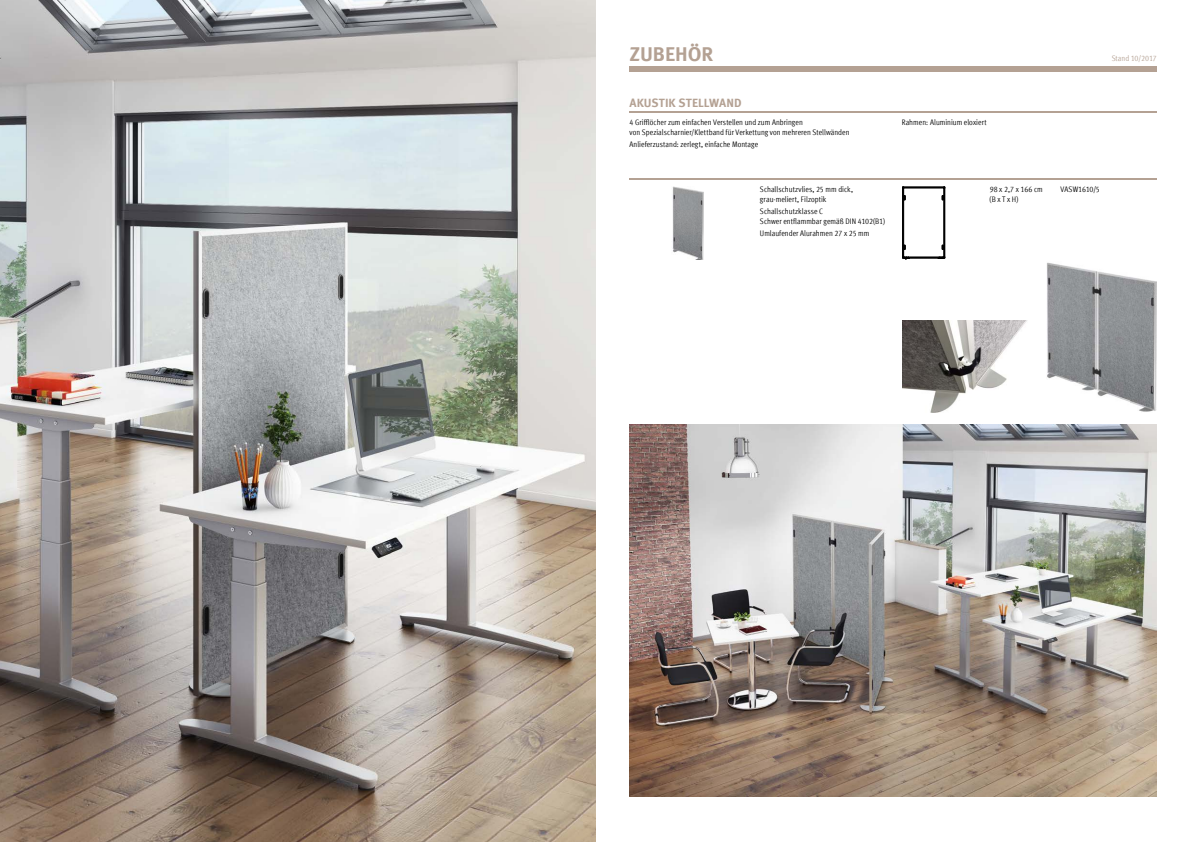
<style>
.page{position:relative;width:1191px;height:842px;background:#fff}
.page>*{position:absolute;margin:0;border:0;box-sizing:border-box;transform-origin:0 0}
.t1{font:700 20px "Meta Offc Pro";color:#b4a193}
.t2{font:700 12px "Meta Offc Pro";letter-spacing:.005em;color:#b4a193}
.t3{font:condensed 8px/9.5px "Meta Offc Pro";letter-spacing:.005em;color:#000}
.t4{font:condensed 8px "Meta Offc Pro";color:#b4a193}
</style>
<div class="page">
<img style="left:0;top:0;width:595px;height:842px">
<img style="left:629px;top:424px;width:528px;height:373px">
<img style="left:902px;top:321px;width:125px;height:92px">
<img style="left:1047px;top:262px;width:110px;height:150px">
<div style="left:629px;top:67px;width:131px;height:5px;background:#b4a193"></div>
<div style="left:760px;top:67px;width:141px;height:5px;background:#b4a193"></div>
<div style="left:901px;top:67px;width:88px;height:5px;background:#b4a193"></div>
<div style="left:989px;top:67px;width:71px;height:5px;background:#b4a193"></div>
<div style="left:1060px;top:67px;width:43px;height:5px;background:#b4a193"></div>
<div style="left:1103px;top:67px;width:54px;height:5px;background:#b4a193"></div>
<hr style="left:629px;top:178px;width:131px;height:2px;background:#b4a193">
<hr style="left:760px;top:178px;width:141px;height:2px;background:#b4a193">
<hr style="left:901px;top:178px;width:88px;height:2px;background:#b4a193">
<hr style="left:989px;top:178px;width:71px;height:2px;background:#b4a193">
<hr style="left:1060px;top:178px;width:43px;height:2px;background:#b4a193">
<hr style="left:1103px;top:178px;width:54px;height:2px;background:#b4a193">
<hr style="left:901px;top:112px;width:88px;height:1px;background:#b4a193">
<hr style="left:989px;top:112px;width:71px;height:1px;background:#b4a193">
<hr style="left:1060px;top:112px;width:43px;height:1px;background:#b4a193">
<hr style="left:1103px;top:112px;width:54px;height:1px;background:#b4a193">
<hr style="left:629px;top:112px;width:131px;height:1px;background:#b4a193">
<hr style="left:760px;top:112px;width:141px;height:1px;background:#b4a193">
<img style="left:672px;top:186px;width:32px;height:74px">
<svg style="left:902px;top:187px;width:43px;height:72px"></svg>
<h1 class="t1" style="left:629px;top:38px;width:85px">ZUBEHÖR</h1>
<p class="t4" style="left:1111px;top:52px;width:47px">Stand 10/2017</p>
<h2 class="t2" style="left:629px;top:93px;width:113px">AKUSTIK STELLWAND</h2>
<p class="t3" style="left:629px;top:117px;width:221px">4 Grifflöcher zum einfachen Verstellen und zum Anbringen<br>von Spezialscharnier/Klettband für Verkettung von mehreren Stellwänden</p>
<p class="t3" style="left:629px;top:139px;width:130px">Anlieferzustand: zerlegt, einfache Montage</p>
<p class="t3" style="left:901px;top:117px;width:86px">Rahmen: Aluminium eloxiert</p>
<p class="t3" style="left:760px;top:184px;width:95px">Schallschutzvlies, 25 mm dick, grau-meliert, Filzoptik</p>
<p class="t3" style="left:760px;top:206px;width:127px">Schallschutzklasse C<br>Schwer entflammbar gemäß DIN 4102(B1)</p>
<p class="t3" style="left:760px;top:228px;width:111px">Umlaufender Alurahmen 27 x 25 mm</p>
<p class="t3" style="left:989px;top:184px;width:55px">98 x 2,7 x 166 cm (B x T x H)</p>
<p class="t3" style="left:1060px;top:184px;width:41px">VASW1610/5</p>
</div>
